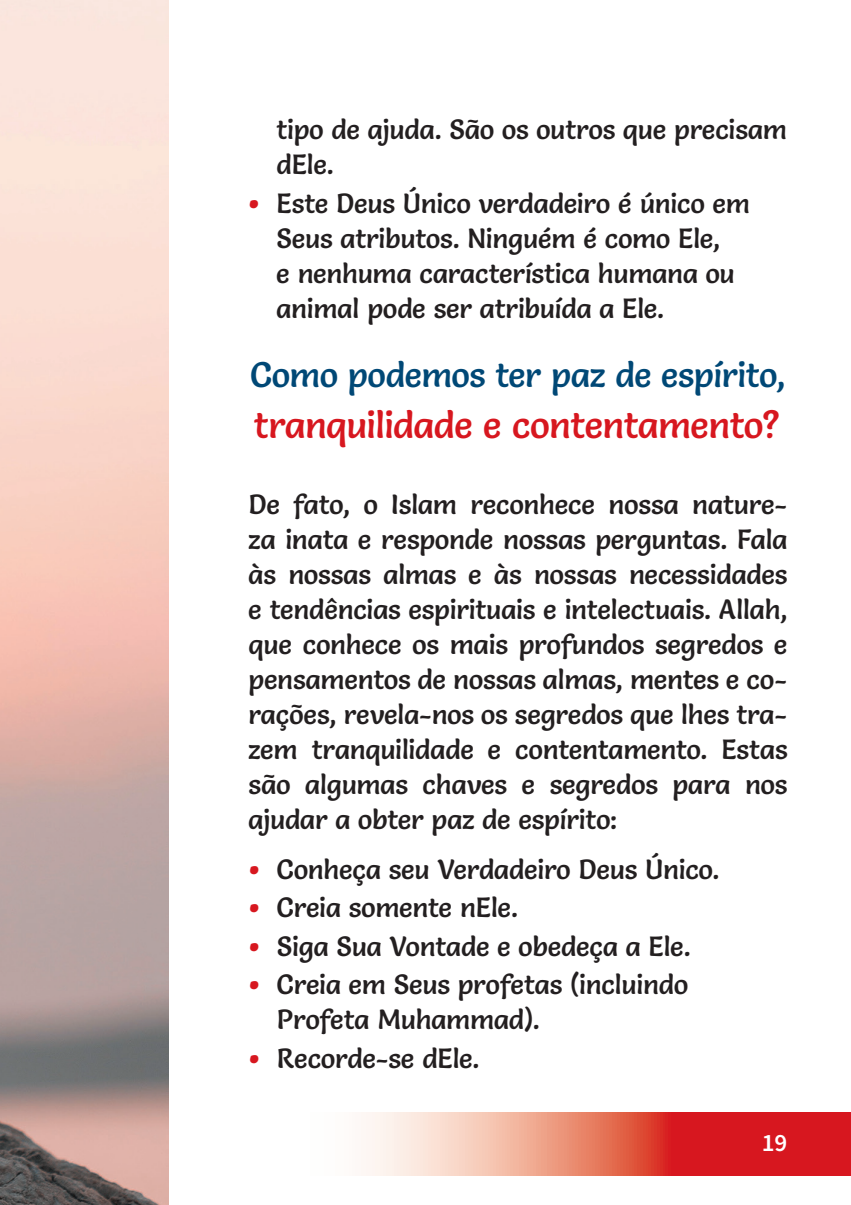
<style>
.page{position:relative;width:851px;height:1205px;background:#fff}
.page>*{position:absolute;margin:0;border:0;box-sizing:border-box;transform-origin:0 0}
.Texto_FINAL{font:37.5px "Salsa";letter-spacing:-.015em;color:#d7171f}
.Texto_FINAL-2{font:35px "Salsa";letter-spacing:-.01em;color:#004876}
.Texto_FINAL-3{font:27.5px/35px "Salsa";letter-spacing:-.01em;color:#231f20}
.t1{font:600 25px "Source Sans Pro";color:#fff}
.s1{font-size:35px;color:#d7171f}
</style>
<div class="page">
<svg style="left:361px;top:1113px;width:489px;height:62px;background:#e6736b"></svg>
<img style="left:0;top:0;width:168px;height:1205px">
<p class="Texto_FINAL-3" style="left:276px;top:112px;width:512px">tipo de ajuda. São os outros que precisam dEle.</p>
<p class="Texto_FINAL-3" style="left:276px;top:185px;width:475px;text-indent:-28px"><span class="s1">•</span> Este Deus Único verdadeiro é único em Seus atributos. Ninguém é como Ele,<br>e nenhuma característica humana ou animal pode ser atribuída a Ele.</p>
<p class="Texto_FINAL-2" style="left:250px;top:353px;width:536px">Como podemos ter paz de espírito,</p>
<p class="Texto_FINAL" style="left:254px;top:401px;width:528px">tranquilidade e contentamento?</p>
<p class="Texto_FINAL-3" style="left:248px;top:487px;width:540px;text-align:justify">De fato, o Islam reconhece nossa nature&shy;za inata e responde nossas perguntas. Fala às nossas almas e às nossas necessidades e tendências espirituais e intelectuais. Allah, que conhece os mais profundos segredos e pensamentos de nossas almas, mentes e co&shy;rações, revela-nos os segredos que lhes tra&shy;zem tranquilidade e contentamento. Estas são algumas chaves e segredos para nos ajudar a obter paz de espírito:</p>
<p class="Texto_FINAL-3" style="left:248px;top:851px;width:472px"><span class="s1">•</span> Conheça seu Verdadeiro Deus Único.</p>
<p class="Texto_FINAL-3" style="left:248px;top:890px;width:271px"><span class="s1">•</span> Creia somente nEle.</p>
<p class="Texto_FINAL-3" style="left:248px;top:928px;width:443px"><span class="s1">•</span> Siga Sua Vontade e obedeça a Ele.</p>
<p class="Texto_FINAL-3" style="left:277px;top:967px;width:412px;text-indent:-28px"><span class="s1">•</span> Creia em Seus profetas (incluindo<br>Profeta Muhammad).</p>
<p class="Texto_FINAL-3" style="left:248px;top:1040px;width:233px"><span class="s1">•</span> Recorde-se dEle.</p>
<p class="t1" style="left:761px;top:1126px;width:27px">19</p>
</div>
